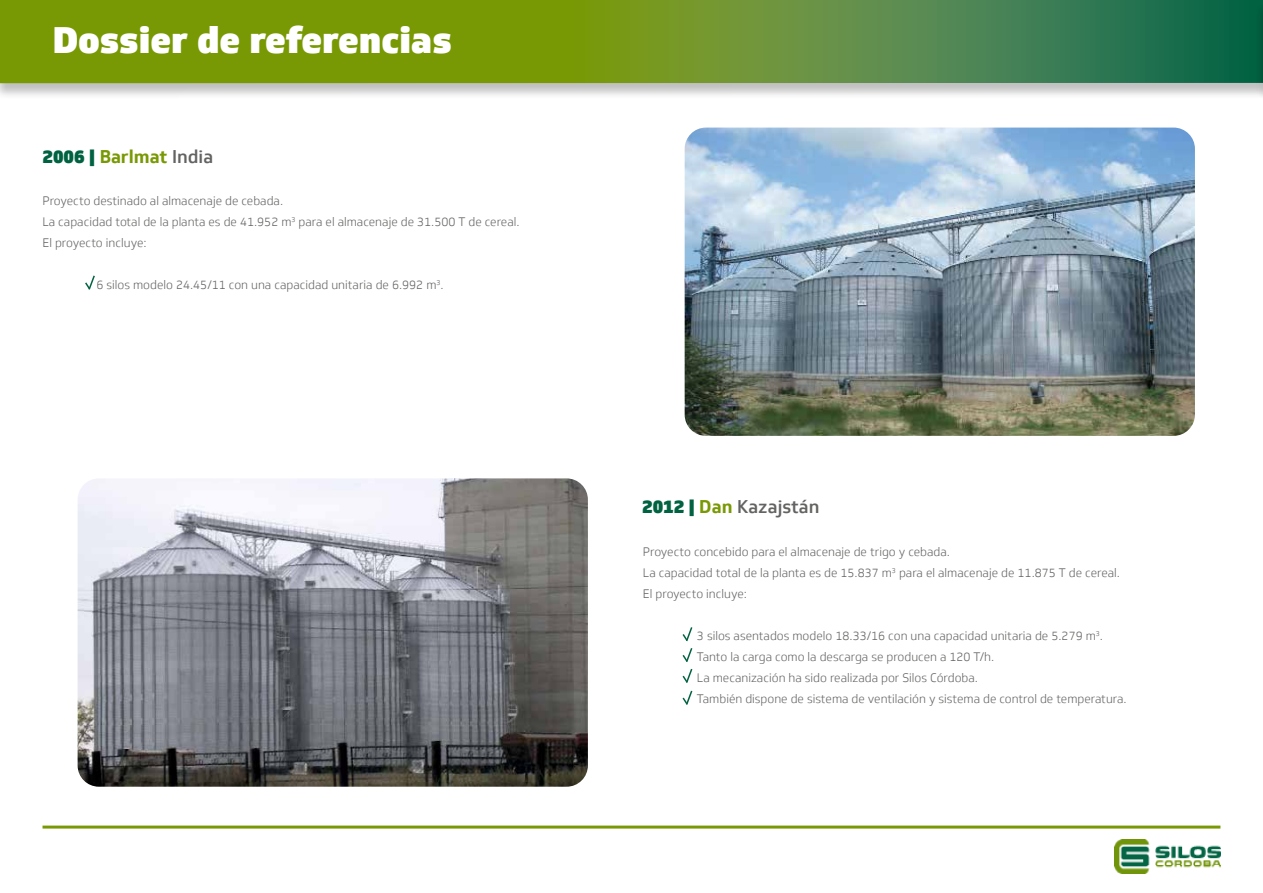
<style>
.page{position:relative;width:1263px;height:893px;background:#fff}
.page>*{position:absolute;margin:0;border:0;box-sizing:border-box;transform-origin:0 0}
.t1{font:900 36px "Soleto";color:#fff}
.t2{font:700 18px "Soleto";color:#789904}
.t3{font:500 18px "Soleto";color:#636362}
.t4{font:300 12px/21px "Soleto";color:#636362}
.s1{font-weight:900;color:#006241}
.s2{font-weight:500;color:#636362}
.s3{font-weight:700;color:#789904}
</style>
<div class="page">
<div style="left:0;top:0;width:1263px;height:100px;background:#000;opacity:.25"></div>
<svg style="left:0;top:0;width:1255px;height:83px;background:#628e25"></svg>
<svg style="left:85px;top:275px;width:10px;height:15px"></svg>
<img style="left:685px;top:128px;width:510px;height:308px">
<svg style="left:682px;top:627px;width:11px;height:78px"></svg>
<img style="left:78px;top:478px;width:510px;height:309px">
<hr style="left:43px;top:826px;width:1177px;height:3px;background:#789904">
<img style="left:1114px;top:840px;width:106px;height:34px">
<div style="left:1255px;top:0;width:8px;height:102px;background:#000;opacity:.25"></div>
<svg style="left:1262px;top:0;width:1px;height:85px"></svg>
<h1 class="t1" style="left:53px;top:17px;width:401px">Dossier de referencias</h1>
<h2 class="t2" style="left:43px;top:145px;width:172px"><span class="s1">2006 |</span> Barlmat <span class="s2">India</span></h2>
<p class="t4" style="left:43px;top:190px;width:479px">Proyecto destinado al almacenaje de cebada.<br>La capacidad total de la planta es de 41.952 m<sup>3</sup> para el almacenaje de 31.500 T de cereal.<br>El proyecto incluye:</p>
<p class="t4" style="left:97px;top:274px;width:349px">6 silos modelo 24.45/11 con una capacidad unitaria de 6.992 m<sup>3</sup>.</p>
<h2 class="t3" style="left:642px;top:496px;width:179px"><span class="s1">2012 |</span> <span class="s3">Dan</span> Kazajstán</h2>
<p class="t4" style="left:643px;top:541px;width:479px">Proyecto concebido para el almacenaje de trigo y cebada.<br>La capacidad total de la planta es de 15.837 m<sup>3</sup> para el almacenaje de 11.875 T de cereal.<br>El proyecto incluye:</p>
<p class="t4" style="left:697px;top:625px;width:431px">3 silos asentados modelo 18.33/16 con una capacidad unitaria de 5.279 m<sup>3</sup>.<br>Tanto la carga como la descarga se producen a 120 T/h.<br>La mecanización ha sido realizada por Silos Córdoba.<br>También dispone de sistema de ventilación y sistema de control de temperatura.</p>
</div>
